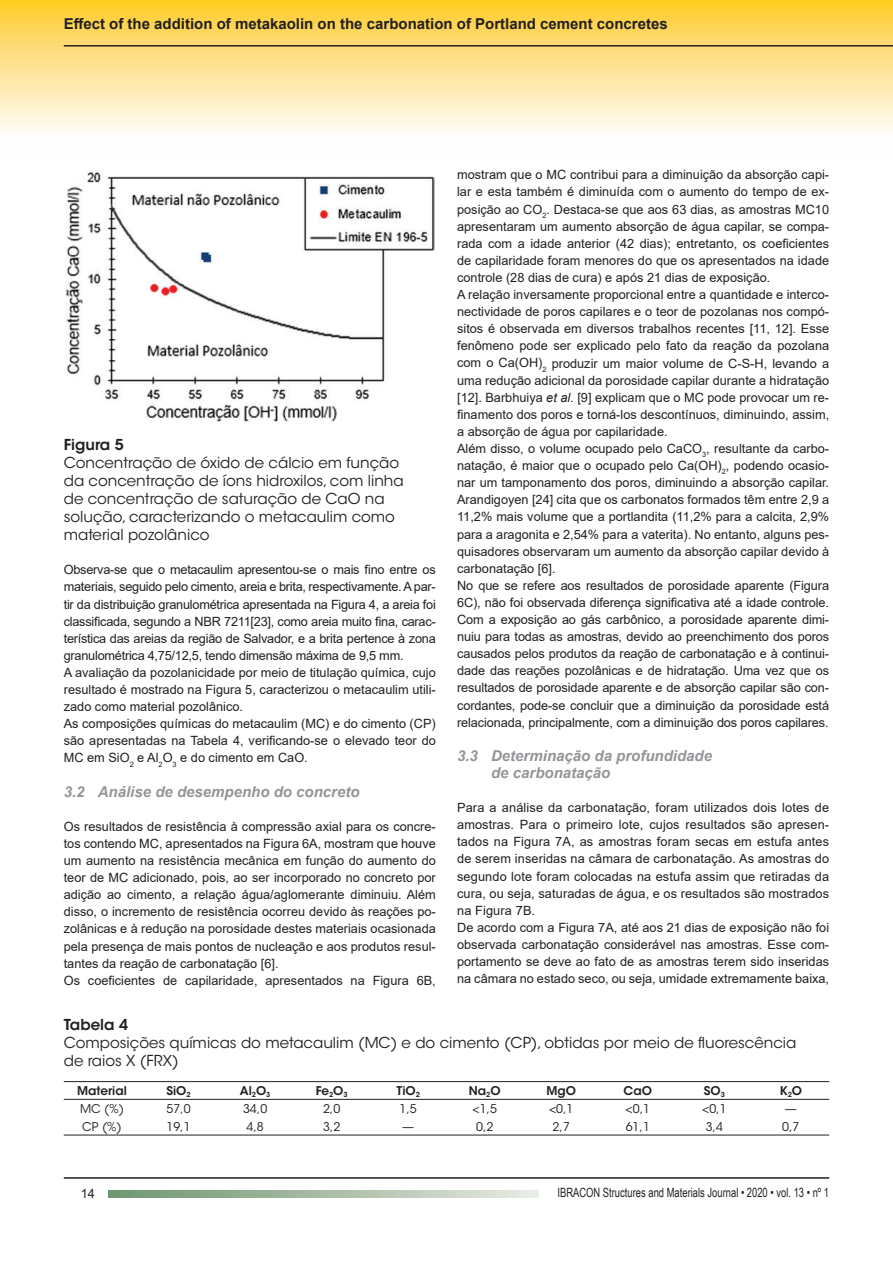
<style>
.page{position:relative;width:893px;height:1263px;background:#fff}
.page>*{position:absolute;margin:0;border:0;box-sizing:border-box;transform-origin:0 0}
.t1{font:15px/18px "ITC Avant Garde Std";color:#231f20}
.t2{font:italic 700 15px/17.1px "Arial";color:#939598}
.t3{font:700 15px "Arial";color:#231f20}
.t4{font:600 15px "ITC Avant Garde Std";color:#231f20}
.t5{font:12.75px/17.1px "Arial";color:#231f20}
.t6{font:12.75px/17.1px "Arial";letter-spacing:-.02em;color:#231f20}
.t7{font:12.75px "Arial Narrow";color:#231f20;scale:.9 1}
.t8{font:12px "ITC Avant Garde Std";color:#231f20}
.t9{font:600 12px "ITC Avant Garde Std";color:#231f20}
.s1{font-style:italic}
</style>
<div class="page">
<svg style="left:0;top:0;width:893px;height:131px;background:#fee28f"></svg>
<hr style="left:64px;top:1177px;width:765px;height:2px;background:#231f20">
<hr style="left:64px;top:45px;width:829px;height:2px;background:#231f20">
<svg style="left:108px;top:1190px;width:431px;height:8px;background:#a9bea7"></svg>
<img style="left:65px;top:172px;width:369px;height:249px">
<hr style="left:64px;top:1081px;width:765px;height:1px;background:#231f20">
<hr style="left:64px;top:1099px;width:765px;height:1px;background:#231f20">
<hr style="left:64px;top:1135px;width:765px;height:1px;background:#231f20">
<p class="t3" style="left:64px;top:13px;width:605px">Effect of the addition of metakaolin on the carbonation of Portland cement concretes</p>
<p class="t4" style="left:64px;top:435px;width:62px">Figura 5</p>
<p class="t1" style="left:64px;top:454px;width:341px">Concentração de óxido de cálcio em função da concentração de íons hidroxilos, com linha de concentração de saturação de CaO na solução, caracterizando o metacaulim como material pozolânico</p>
<p class="t6" style="left:64px;top:561px;width:374px">Observa-se que o metacaulim apresentou-se o mais fino entre os materiais, seguido pelo cimento, areia e brita, respectivamente. A par&shy;tir da distribuição granulométrica apresentada na Figura 4, a areia foi classificada, segundo a NBR 7211[23], como areia muito fina, carac&shy;terística das areias da região de Salvador, e a brita pertence à zona granulométrica 4,75/12,5, tendo dimensão máxima de 9,5 mm.<br>A avaliação da pozolanicidade por meio de titulação química, cujo resultado é mostrado na Figura 5, caracterizou o metacaulim utili&shy;zado como material pozolânico.<br>As composições químicas do metacaulim (MC) e do cimento (CP) são apresentadas na Tabela 4, verificando-se o elevado teor do MC em SiO<sub>2</sub> e Al<sub>2</sub>O<sub>3</sub> e do cimento em CaO.</p>
<p class="t2" style="left:64px;top:783px;width:297px">3.2 Análise de desempenho do concreto</p>
<p class="t5" style="left:64px;top:818px;width:374px">Os resultados de resistência à compressão axial para os concre&shy;tos contendo MC, apresentados na Figura 6A, mostram que houve um aumento na resistência mecânica em função do aumento do teor de MC adicionado, pois, ao ser incorporado no concreto por adição ao cimento, a relação água/aglomerante diminuiu. Além disso, o incremento de resistência ocorreu devido às reações po&shy;zolânicas e à redução na porosidade destes materiais ocasionada pela presença de mais pontos de nucleação e aos produtos resul&shy;tantes da reação de carbonatação [6].<br>Os coeficientes de capilaridade, apresentados na Figura 6B,</p>
<p class="t5" style="left:457px;top:166px;width:374px">mostram que o MC contribui para a diminuição da absorção capi&shy;lar e esta também é diminuída com o aumento do tempo de ex&shy;posição ao CO<sub>2</sub>. Destaca-se que aos 63 dias, as amostras MC10 apresentaram um aumento absorção de água capilar, se compa&shy;rada com a idade anterior (42 dias); entretanto, os coeficientes de capilaridade foram menores do que os apresentados na idade controle (28 dias de cura) e após 21 dias de exposição.<br>A relação inversamente proporcional entre a quantidade e interco&shy;nectividade de poros capilares e o teor de pozolanas nos compó&shy;sitos é observada em diversos trabalhos recentes [11, 12]. Esse fenômeno pode ser explicado pelo fato da reação da pozolana com o Ca(OH)<sub>2</sub> produzir um maior volume de C-S-H, levando a uma redução adicional da porosidade capilar durante a hidratação [12]. Barbhuiya <span class="s1">et al.</span> [9] explicam que o MC pode provocar um re&shy;finamento dos poros e torná-los descontínuos, diminuindo, assim, a absorção de água por capilaridade.<br>Além disso, o volume ocupado pelo CaCO<sub>3</sub>, resultante da carbo&shy;natação, é maior que o ocupado pelo Ca(OH)<sub>2</sub>, podendo ocasio&shy;nar um tamponamento dos poros, diminuindo a absorção capilar.<br>Arandigoyen [24] cita que os carbonatos formados têm entre 2,9 a 11,2% mais volume que a portlandita (11,2% para a calcita, 2,9% para a aragonita e 2,54% para a vaterita). No entanto, alguns pes&shy;quisadores observaram um aumento da absorção capilar devido à carbonatação [6].<br>No que se refere aos resultados de porosidade aparente (Figura 6C), não foi observada diferença significativa até a idade controle.<br>Com a exposição ao gás carbônico, a porosidade aparente dimi&shy;nuiu para todas as amostras, devido ao preenchimento dos poros causados pelos produtos da reação de carbonatação e à continui&shy;dade das reações pozolânicas e de hidratação. Uma vez que os resultados de porosidade aparente e de absorção capilar são con&shy;cordantes, pode-se concluir que a diminuição da porosidade está relacionada, principalmente, com a diminuição dos poros capilares.</p>
<p class="t2" style="left:491px;top:747px;width:222px;text-indent:-34px">3.3 Determinação da profundidade de carbonatação</p>
<p class="t5" style="left:457px;top:799px;width:374px">Para a análise da carbonatação, foram utilizados dois lotes de amostras. Para o primeiro lote, cujos resultados são apresen&shy;tados na Figura 7A, as amostras foram secas em estufa antes de serem inseridas na câmara de carbonatação. As amostras do segundo lote foram colocadas na estufa assim que retiradas da cura, ou seja, saturadas de água, e os resultados são mostrados na Figura 7B.<br>De acordo com a Figura 7A, até aos 21 dias de exposição não foi observada carbonatação considerável nas amostras. Esse com&shy;portamento se deve ao fato de as amostras terem sido inseridas na câmara no estado seco, ou seja, umidade extremamente baixa,</p>
<p class="t4" style="left:64px;top:1015px;width:66px">Tabela 4</p>
<p class="t1" style="left:64px;top:1034px;width:734px">Composições químicas do metacaulim (MC) e do cimento (CP), obtidas por meio de fluorescência de raios X (FRX)</p>
<p class="t9" style="left:77px;top:1083px;width:51px">Material</p>
<p class="t9" style="left:166px;top:1083px;width:26px">SiO<sub>2</sub></p>
<p class="t9" style="left:240px;top:1083px;width:32px">Al<sub>2</sub>O<sub>3</sub></p>
<p class="t9" style="left:316px;top:1083px;width:34px">Fe<sub>2</sub>O<sub>3</sub></p>
<p class="t9" style="left:397px;top:1083px;width:25px">TiO<sub>2</sub></p>
<p class="t9" style="left:469px;top:1083px;width:33px">Na<sub>2</sub>O</p>
<p class="t9" style="left:547px;top:1083px;width:31px">MgO</p>
<p class="t9" style="left:624px;top:1083px;width:30px">CaO</p>
<p class="t9" style="left:704px;top:1083px;width:23px">SO<sub>3</sub></p>
<p class="t9" style="left:780px;top:1083px;width:24px">K<sub>2</sub>O</p>
<p class="t8" style="left:80px;top:1101px;width:45px">MC (%)</p>
<p class="t8" style="left:166px;top:1101px;width:26px">57,0</p>
<p class="t8" style="left:243px;top:1101px;width:26px">34,0</p>
<p class="t8" style="left:323px;top:1101px;width:19px">2,0</p>
<p class="t8" style="left:400px;top:1101px;width:19px">1,5</p>
<p class="t8" style="left:472px;top:1101px;width:26px">&lt;1,5</p>
<p class="t8" style="left:549px;top:1101px;width:26px">&lt;0,1</p>
<p class="t8" style="left:626px;top:1101px;width:26px">&lt;0,1</p>
<p class="t8" style="left:702px;top:1101px;width:26px">&lt;0,1</p>
<p class="t8" style="left:785px;top:1101px;width:13px">—</p>
<p class="t8" style="left:82px;top:1119px;width:41px">CP (%)</p>
<p class="t8" style="left:166px;top:1119px;width:26px">19,1</p>
<p class="t8" style="left:246px;top:1119px;width:19px">4,8</p>
<p class="t8" style="left:323px;top:1119px;width:19px">3,2</p>
<p class="t8" style="left:402px;top:1119px;width:13px">—</p>
<p class="t8" style="left:476px;top:1119px;width:19px">0,2</p>
<p class="t8" style="left:553px;top:1119px;width:19px">2,7</p>
<p class="t8" style="left:626px;top:1119px;width:26px">61,1</p>
<p class="t8" style="left:706px;top:1119px;width:19px">3,4</p>
<p class="t8" style="left:782px;top:1119px;width:19px">0,7</p>
<p class="t5" style="left:81px;top:1185px;width:16px">14</p>
<p class="t7" style="left:557px;top:1183px;width:303px">IBRACON Structures and Materials Journal • 2020 • vol. 13 • nº 1</p>
</div>
